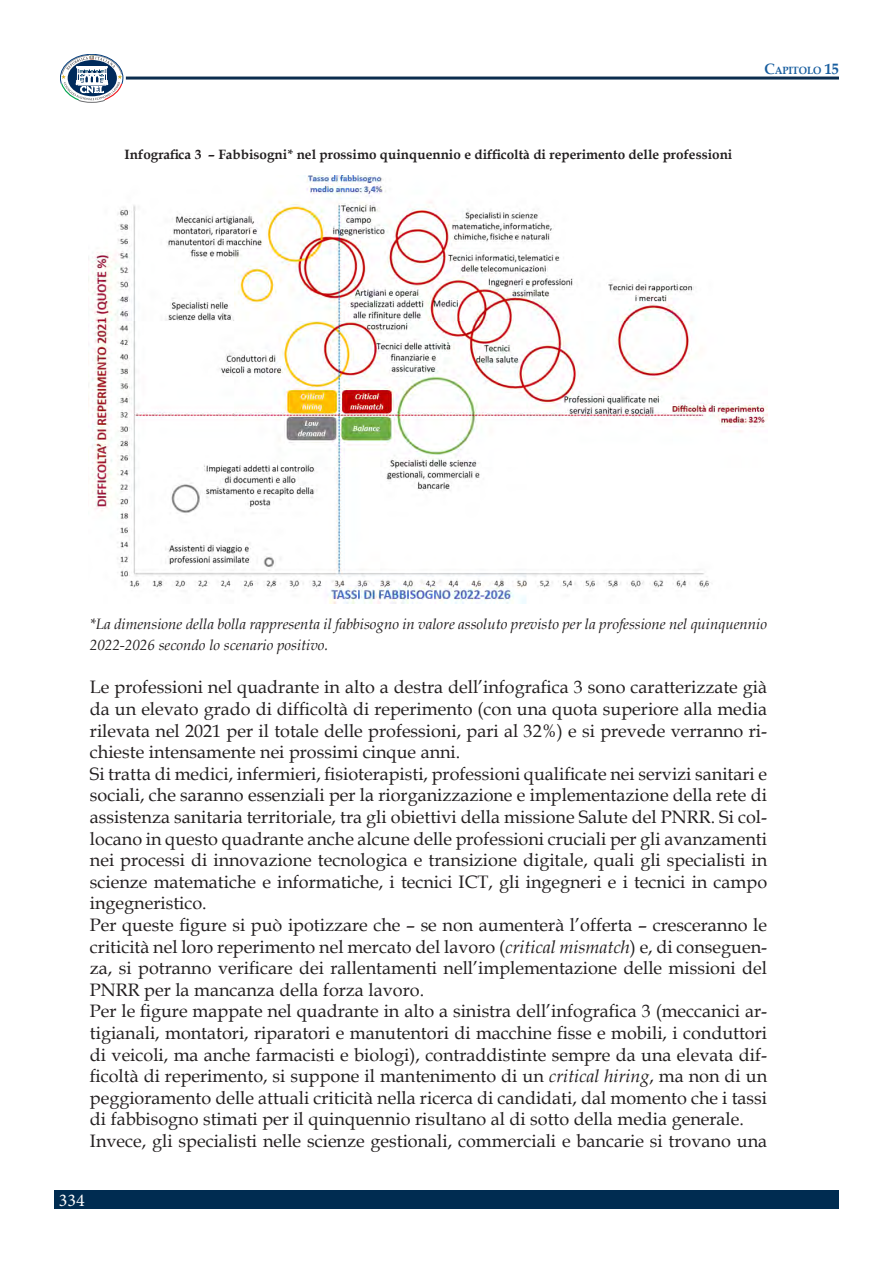
<style>
.page{position:relative;width:893px;height:1263px;background:#fff}
.page>*{position:absolute;margin:0;border:0;box-sizing:border-box;transform-origin:0 0}
.t1{font:18px/21.6px "Book Antiqua";color:#231f20;text-align:justify}
.t2{font:18px "Minion Pro";color:#fff}
.t3{font:italic 15px/21.6px "Book Antiqua";color:#231f20}
.Titolo_grafici_e_tab{font:700 13.5px "Book Antiqua";color:#231f20}
.t4{font:700 10.5px "Book Antiqua";letter-spacing:-.005em;color:#175d9e;scale:.95 1}
.s1{font-size:15px}
.s2{font-style:italic}
</style>
<div class="page">
<div style="left:54px;top:1190px;width:784px;height:19px;background:#002c51"></div>
<hr style="left:126px;top:77px;width:713px;height:3px;background:#0c2d4e">
<svg style="left:60px;top:54px;width:63px;height:48px"></svg>
<img style="left:88px;top:175px;width:679px;height:429px">
<p class="Titolo_grafici_e_tab" style="left:125px;top:145px;width:609px">Infografica 3 – Fabbisogni* nel prossimo quinquennio e difficoltà di reperimento delle professioni</p>
<p class="t4" style="left:764px;top:63px;width:80px"><span class="s1">C</span>APITOLO <span class="s1">15</span></p>
<p class="t3" style="left:90px;top:612px;width:679px">*La dimensione della bolla rappresenta il fabbisogno in valore assoluto previsto per la professione nel quinquennio<br>2022-2026 secondo lo scenario positivo.</p>
<p class="t1" style="left:90px;top:676px;width:679px">Le professioni nel quadrante in alto a destra dell’infografica 3 sono caratterizzate già da un elevato grado di difficoltà di reperimento (con una quota superiore alla media rilevata nel 2021 per il totale delle professioni, pari al 32%) e si prevede verranno ri&shy;chieste intensamente nei prossimi cinque anni.</p>
<p class="t1" style="left:90px;top:762px;width:679px">Si tratta di medici, infermieri, fisioterapisti, professioni qualificate nei servizi sanitari e sociali, che saranno essenziali per la riorganizzazione e implementazione della rete di assistenza sanitaria territoriale, tra gli obiettivi della missione Salute del PNRR. Si col&shy;locano in questo quadrante anche alcune delle professioni cruciali per gli avanzamenti nei processi di innovazione tecnologica e transizione digitale, quali gli specialisti in scienze matematiche e informatiche, i tecnici ICT, gli ingegneri e i tecnici in campo ingegneristico.</p>
<p class="t1" style="left:90px;top:913px;width:679px">Per queste figure si può ipotizzare che – se non aumenterà l’offerta – cresceranno le criticità nel loro reperimento nel mercato del lavoro (<span class="s2">critical mismatch</span>) e, di conseguen&shy;za, si potranno verificare dei rallentamenti nell’implementazione delle missioni del PNRR per la mancanza della forza lavoro.</p>
<p class="t1" style="left:90px;top:1000px;width:679px">Per le figure mappate nel quadrante in alto a sinistra dell’infografica 3 (meccanici ar&shy;tigianali, montatori, riparatori e manutentori di macchine fisse e mobili, i conduttori di veicoli, ma anche farmacisti e biologi), contraddistinte sempre da una elevata dif&shy;ficoltà di reperimento, si suppone il mantenimento di un <span class="s2">critical hiring</span>, ma non di un peggioramento delle attuali criticità nella ricerca di candidati, dal momento che i tassi di fabbisogno stimati per il quinquennio risultano al di sotto della media generale.</p>
<p class="t1" style="left:90px;top:1129px;width:679px">Invece, gli specialisti nelle scienze gestionali, commerciali e bancarie si trovano una</p>
<p class="t2" style="left:59px;top:1188px;width:27px">334</p>
</div>
